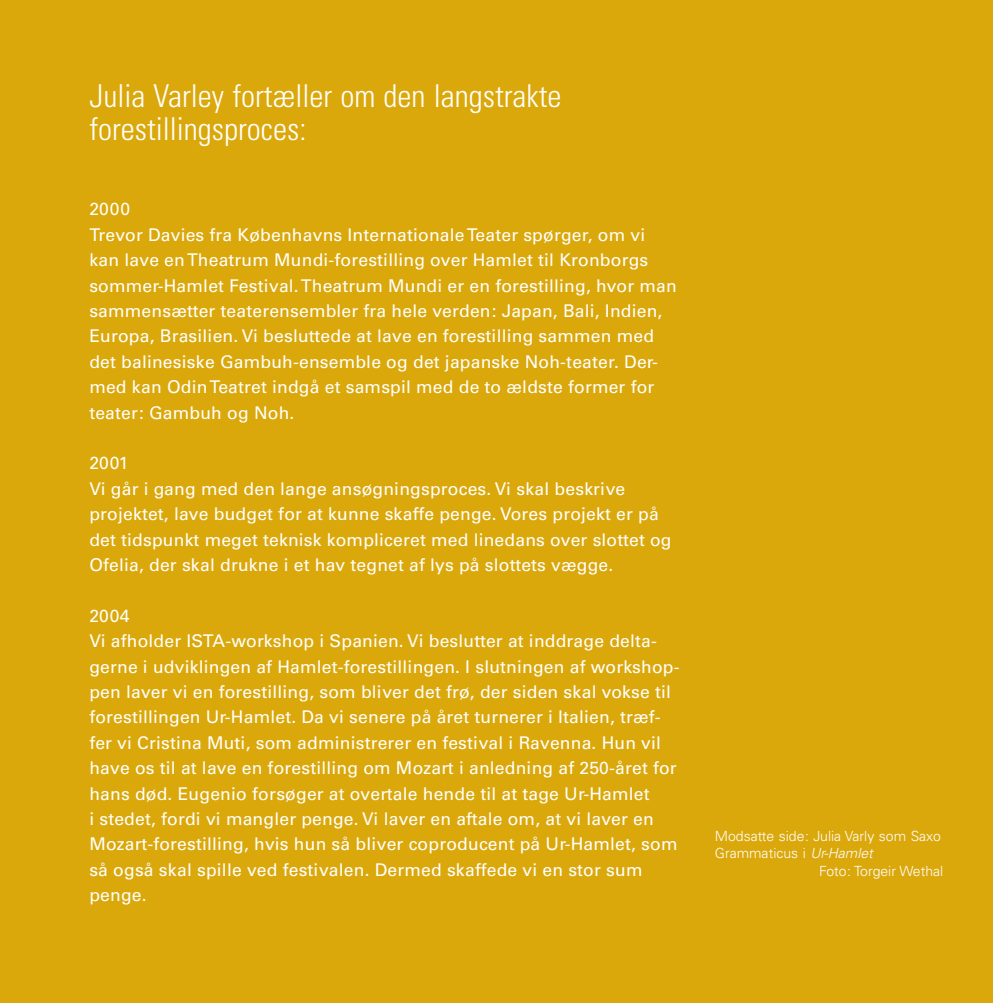
<style>
.page{position:relative;width:993px;height:1003px;background:#fff}
.page>*{position:absolute;margin:0;border:0;box-sizing:border-box;transform-origin:0 0}
.Over2{font:300 condensed 31.5px/33.2px "Univers";color:#fff}
.hvid_tabel{font:17.5px/25.4px "Univers";letter-spacing:.01em;color:#fff}
.Margintekst{font:300 14px "Univers";color:#fff}
.s1{font-style:italic}
</style>
<div class="page">
<div style="left:1px;top:0;width:991px;height:1002px;background:#dba80c"></div>
<p class="Over2" style="left:89px;top:79px;width:473px">Julia Varley fortæller om den langstrakte forestillingsproces:</p>
<p class="hvid_tabel" style="left:89px;top:196px;width:42px">2000</p>
<p class="hvid_tabel" style="left:89px;top:222px;width:588px">Trevor Davies fra Københavns Internationale Teater spørger, om vi kan lave en Theatrum Mundi-forestilling over Hamlet til Kronborgs sommer-Hamlet Festival. Theatrum Mundi er en forestilling, hvor man sammensætter teaterensembler fra hele verden: Japan, Bali, Indien, Europa, Brasilien. Vi besluttede at lave en forestilling sammen med det balinesiske Gambuh-ensemble og det japanske Noh-teater. Der&shy;med kan Odin Teatret indgå et samspil med de to ældste former for teater: Gambuh og Noh.</p>
<p class="hvid_tabel" style="left:89px;top:450px;width:41px">2001</p>
<p class="hvid_tabel" style="left:89px;top:476px;width:583px">Vi går i gang med den lange ansøgningsproces. Vi skal beskrive projektet, lave budget for at kunne skaffe penge. Vores projekt er på det tidspunkt meget teknisk kompliceret med linedans over slottet og Ofelia, der skal drukne i et hav tegnet af lys på slottets vægge.</p>
<p class="hvid_tabel" style="left:89px;top:602px;width:42px">2004</p>
<p class="hvid_tabel" style="left:89px;top:628px;width:591px">Vi afholder ISTA-workshop i Spanien. Vi beslutter at inddrage delta&shy;gerne i udviklingen af Hamlet-forestillingen. I slutningen af workshop&shy;pen laver vi en forestilling, som bliver det frø, der siden skal vokse til forestillingen Ur-Hamlet. Da vi senere på året turnerer i Italien, træf&shy;fer vi Cristina Muti, som administrerer en festival i Ravenna. Hun vil have os til at lave en forestilling om Mozart i anledning af 250-året for hans død. Eugenio forsøger at overtale hende til at tage Ur-Hamlet<br>i stedet, fordi vi mangler penge. Vi laver en aftale om, at vi laver en Mozart-forestilling, hvis hun så bliver coproducent på Ur-Hamlet, som så også skal spille ved festivalen. Dermed skaffede vi en stor sum penge.</p>
<p class="Margintekst" style="left:714px;top:827px;width:227px">Modsatte side: Julia Varly som Saxo</p>
<p class="Margintekst" style="left:714px;top:844px;width:159px">Grammaticus i <span class="s1">Ur-Hamlet</span></p>
<p class="Margintekst" style="left:818px;top:862px;width:126px">Foto: Torgeir Wethal</p>
</div>
